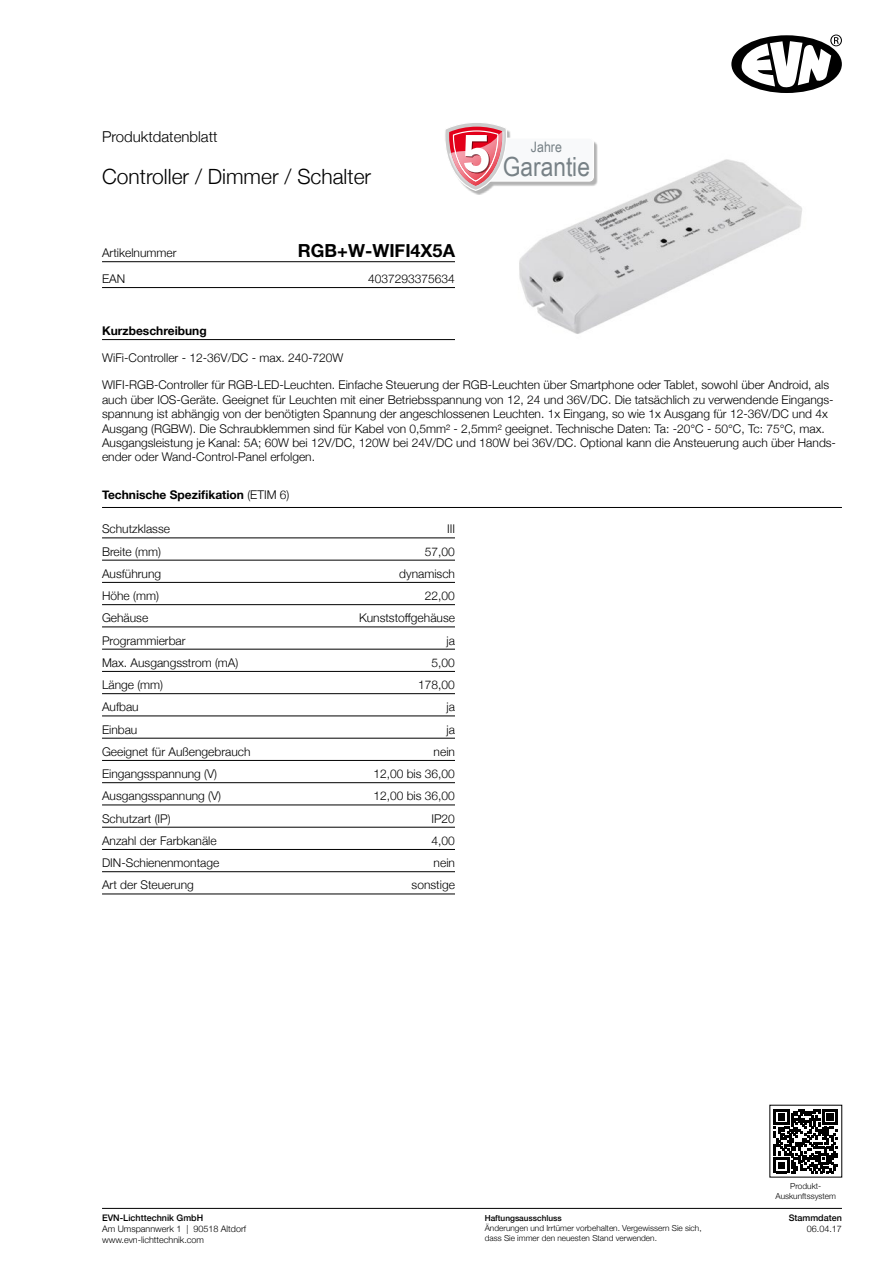
<style>
.page{position:relative;width:893px;height:1263px;background:#fff}
.page>*{position:absolute;margin:0;border:0;box-sizing:border-box;transform-origin:0 0}
.t1{font:26.4px "Arial Narrow";color:#778186;scale:1.05 1}
.head{font:300 21px "Helvetica Neue";color:#000}
.art-nummer{font:700 18px "Helvetica Neue";color:#000}
.category{font:300 15px "Helvetica Neue";color:#000}
.t2{font:14.4px "Arial Narrow";color:#778186;scale:1.05 1}
.beschreibung{font:300 12px/14.4px "Helvetica Neue";color:#000}
.etim{font:300 12px "Helvetica Neue";color:#000}
.beschreibung_kurz{font:300 12px "Helvetica Neue";color:#000}
.zw-head-2sp{font:700 12px "Helvetica Neue";color:#000}
.art-ean{font:300 12px "Helvetica Neue";color:#000}
.zw-head{font:700 12px "Helvetica Neue";color:#000}
.art-nummer-2{font:300 12px "Helvetica Neue";color:#000}
.t3{font:300 9px/10.8px "Helvetica Neue";color:#000}
.t4{font:500 9px "Helvetica Neue";color:#000}
.t5{font:300 8.25px/9.9px "Helvetica Neue";color:#000}
.t6{font:500 8.25px "Helvetica Neue";color:#000}
.s1{font-weight:300}
</style>
<div class="page">
<hr style="left:102px;top:1208px;width:740px;height:1px;background:#000">
<svg style="left:731px;top:35px;width:111px;height:58px"></svg>
<hr style="left:102px;top:261px;width:353px;height:1px;background:#000">
<hr style="left:102px;top:287px;width:353px;height:1px;background:#000">
<hr style="left:102px;top:339px;width:353px;height:1px;background:#000">
<hr style="left:102px;top:507px;width:740px;height:1px;background:#000">
<hr style="left:102px;top:538px;width:353px;height:1px;background:#000">
<hr style="left:102px;top:560px;width:353px;height:1px;background:#000">
<hr style="left:102px;top:582px;width:353px;height:1px;background:#000">
<hr style="left:102px;top:604px;width:353px;height:1px;background:#000">
<hr style="left:102px;top:627px;width:353px;height:1px;background:#000">
<hr style="left:102px;top:649px;width:353px;height:1px;background:#000">
<hr style="left:102px;top:671px;width:353px;height:1px;background:#000">
<hr style="left:102px;top:693px;width:353px;height:1px;background:#000">
<hr style="left:102px;top:716px;width:353px;height:1px;background:#000">
<hr style="left:102px;top:738px;width:353px;height:1px;background:#000">
<hr style="left:102px;top:760px;width:353px;height:1px;background:#000">
<hr style="left:102px;top:782px;width:353px;height:1px;background:#000">
<hr style="left:102px;top:805px;width:353px;height:1px;background:#000">
<hr style="left:102px;top:827px;width:353px;height:1px;background:#000">
<hr style="left:102px;top:849px;width:353px;height:1px;background:#000">
<hr style="left:102px;top:871px;width:353px;height:1px;background:#000">
<hr style="left:102px;top:894px;width:353px;height:1px;background:#000">
<img style="left:519px;top:159px;width:283px;height:175px">
<svg style="left:774px;top:1109px;width:64px;height:64px"></svg>
<div style="left:446px;top:124px;width:152px;height:71px;background:#000;opacity:.3"></div>
<svg style="left:445px;top:123px;width:148px;height:69px"></svg>
<p class="category" style="left:102px;top:125px;width:117px">Produktdatenblatt</p>
<p class="head" style="left:102px;top:160px;width:271px">Controller / Dimmer / Schalter</p>
<p class="art-nummer-2" style="left:102px;top:243px;width:76px">Artikelnummer</p>
<p class="art-nummer" style="left:298px;top:237px;width:159px">RGB+W-WIFI4X5A</p>
<p class="art-ean" style="left:102px;top:269px;width:25px">EAN</p>
<p class="art-ean" style="left:368px;top:269px;width:88px">4037293375634</p>
<p class="t2" style="left:531px;top:139px;width:31px">Jahre</p>
<h1 class="t1" style="left:503px;top:152px;width:85px">Garantie</h1>
<p class="zw-head" style="left:102px;top:321px;width:106px">Kurzbeschreibung</p>
<p class="beschreibung_kurz" style="left:102px;top:348px;width:243px">WiFi-Controller - 12-36V/DC - max. 240-720W</p>
<p class="beschreibung" style="left:102px;top:377px;width:735px">WIFI-RGB-Controller für RGB-LED-Leuchten. Einfache Steuerung der RGB-Leuchten über Smartphone oder Tablet, sowohl über Android, als auch über IOS-Geräte. Geeignet für Leuchten mit einer Betriebsspannung von 12, 24 und 36V/DC. Die tatsächlich zu verwendende Eingangs&shy;spannung ist abhängig von der benötigten Spannung der angeschlossenen Leuchten. 1x Eingang, so wie 1x Ausgang für 12-36V/DC und 4x Ausgang (RGBW). Die Schraubklemmen sind für Kabel von 0,5mm² - 2,5mm² geeignet. Technische Daten: Ta: -20°C - 50°C, Tc: 75°C, max.<br>Ausgangsleistung je Kanal: 5A; 60W bei 12V/DC, 120W bei 24V/DC und 180W bei 36V/DC. Optional kann die Ansteuerung auch über Hands&shy;ender oder Wand-Control-Panel erfolgen.</p>
<p class="zw-head-2sp" style="left:102px;top:485px;width:189px">Technische Spezifikation <span class="s1">(ETIM 6)</span></p>
<p class="etim" style="left:102px;top:519px;width:70px">Schutzklasse</p>
<p class="etim" style="left:447px;top:519px;width:9px">III</p>
<p class="etim" style="left:102px;top:542px;width:60px">Breite (mm)</p>
<p class="etim" style="left:425px;top:542px;width:32px">57,00</p>
<p class="etim" style="left:102px;top:564px;width:61px">Ausführung</p>
<p class="etim" style="left:399px;top:564px;width:57px">dynamisch</p>
<p class="etim" style="left:102px;top:586px;width:58px">Höhe (mm)</p>
<p class="etim" style="left:425px;top:586px;width:32px">22,00</p>
<p class="etim" style="left:102px;top:608px;width:48px">Gehäuse</p>
<p class="etim" style="left:359px;top:608px;width:97px">Kunststoffgehäuse</p>
<p class="etim" style="left:102px;top:631px;width:85px">Programmierbar</p>
<p class="etim" style="left:447px;top:631px;width:10px">ja</p>
<p class="etim" style="left:102px;top:653px;width:138px">Max. Ausgangsstrom (mA)</p>
<p class="etim" style="left:432px;top:653px;width:25px">5,00</p>
<p class="etim" style="left:102px;top:675px;width:63px">Länge (mm)</p>
<p class="etim" style="left:418px;top:675px;width:38px">178,00</p>
<p class="etim" style="left:102px;top:697px;width:38px">Aufbau</p>
<p class="etim" style="left:447px;top:697px;width:10px">ja</p>
<p class="etim" style="left:102px;top:720px;width:37px">Einbau</p>
<p class="etim" style="left:447px;top:720px;width:10px">ja</p>
<p class="etim" style="left:102px;top:742px;width:150px">Geeignet für Außengebrauch</p>
<p class="etim" style="left:434px;top:742px;width:23px">nein</p>
<p class="etim" style="left:102px;top:764px;width:117px">Eingangsspannung (V)</p>
<p class="etim" style="left:373px;top:764px;width:83px">12,00 bis 36,00</p>
<p class="etim" style="left:102px;top:786px;width:121px">Ausgangsspannung (V)</p>
<p class="etim" style="left:373px;top:786px;width:83px">12,00 bis 36,00</p>
<p class="etim" style="left:102px;top:809px;width:70px">Schutzart (IP)</p>
<p class="etim" style="left:431px;top:809px;width:25px">IP20</p>
<p class="etim" style="left:102px;top:831px;width:116px">Anzahl der Farbkanäle</p>
<p class="etim" style="left:432px;top:831px;width:25px">4,00</p>
<p class="etim" style="left:102px;top:853px;width:119px">DIN-Schienenmontage</p>
<p class="etim" style="left:434px;top:853px;width:23px">nein</p>
<p class="etim" style="left:102px;top:875px;width:93px">Art der Steuerung</p>
<p class="etim" style="left:412px;top:875px;width:45px">sonstige</p>
<p class="t4" style="left:102px;top:1211px;width:103px">EVN-Lichttechnik GmbH</p>
<p class="t3" style="left:102px;top:1223px;width:146px">Am Umspannwerk 1 | 90518 Altdorf www.evn-lichttechnik.com</p>
<p class="t6" style="left:485px;top:1211px;width:79px">Haftungsausschluss</p>
<p class="t5" style="left:485px;top:1222px;width:218px">Änderungen und Irrtümer vorbehalten. Vergewissern Sie sich, dass Sie immer den neuesten Stand verwenden.</p>
<p class="t5" style="left:776px;top:1181px;width:62px;text-align:center">Produkt-<br>Auskunftssystem</p>
<p class="t4" style="left:789px;top:1210px;width:55px">Stammdaten</p>
<p class="t3" style="left:807px;top:1222px;width:37px">06.04.17</p>
</div>
